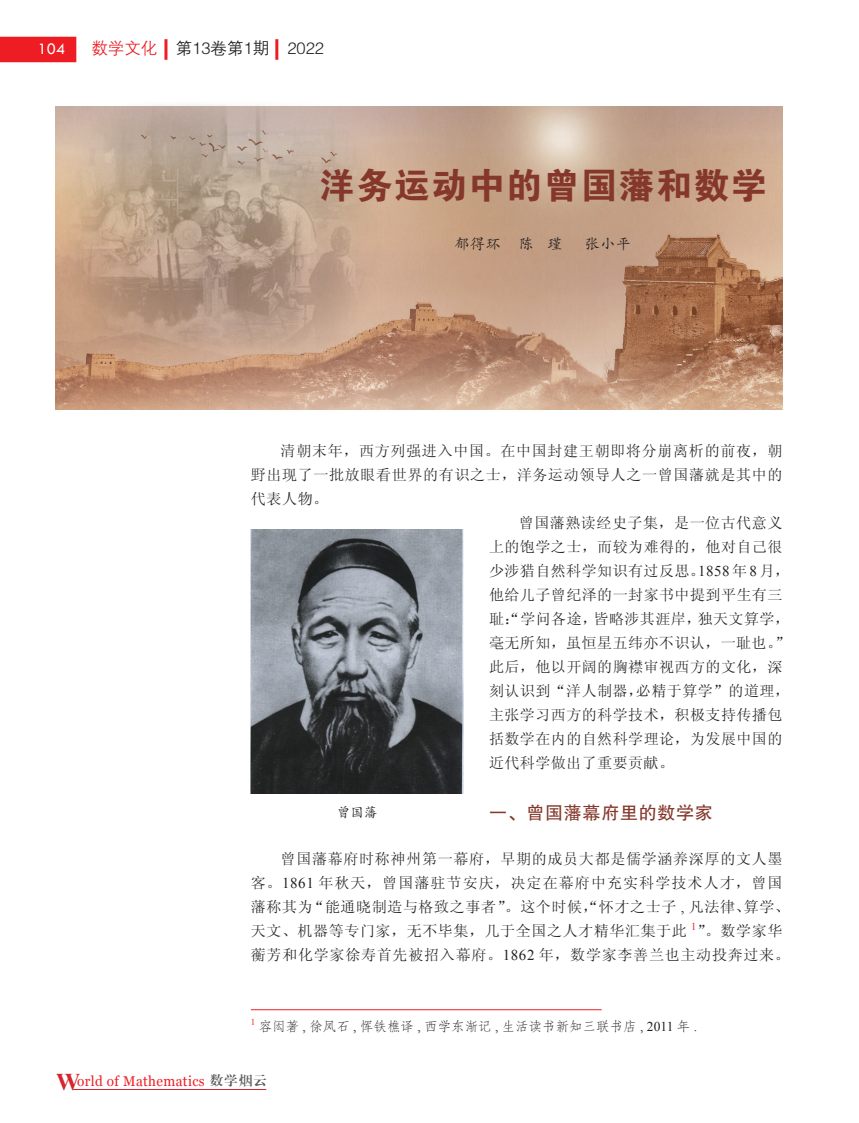
<style>
.page{position:relative;width:859px;height:1123px;background:#fff}
.page>*{position:absolute;margin:0;border:0;box-sizing:border-box;transform-origin:0 0}
.t1{font:36px "FZDHTK GBK1 0";letter-spacing:.04em;color:#84372a}
.t2{font:18px "FZHTK GBK1 0";letter-spacing:.04em;color:#84372a}
.t3{font:16.5px "FZZDXK GBK1 0";color:#231f20}
.t4{font:16.5px "Tw Cen";color:#fff}
.t5{font:15px/24px "Sim Sun";letter-spacing:.04em;color:#231f20}
.t6{font:15px "FZKTK GBK1 0";letter-spacing:.04em;color:#231f20}
.t7{font:14.1px "Georgia";letter-spacing:.03em;color:#ee1d23;scale:.95 1}
.t8{font:13.5px "FZFSK GBK1 0";color:#231f20}
.t9{font:13.5px "FZKTK GBK1 0";color:#231f20}
.t10{font:9px "Times New Roman";color:#ee1d23}
.s1{color:#ee1d23}
.s2{font-family:"Times New Roman"}
.s3{font-family:"Times New Roman";font-weight:700;font-size:24px;color:#d5252e}
.s4{font-family:"FZXBSK GBK1 0";font-size:13.05px;color:#57585a}
</style>
<div class="page">
<hr style="left:73px;top:1089px;width:193px;height:1px;background:#d5252e">
<div style="left:0;top:37px;width:76px;height:25px;background:#ee1d23"></div>
<hr style="left:164px;top:39px;width:3px;height:21px;background:#ee1d23">
<hr style="left:275px;top:39px;width:3px;height:21px;background:#ee1d23">
<img style="left:56px;top:107px;width:726px;height:302px">
<img style="left:251px;top:530px;width:212px;height:264px">
<img style="left:55px;top:105px;width:334px;height:251px">
<hr style="left:251px;top:1009px;width:351px;height:1px;background:#ee1d23">
<p class="t4" style="left:38px;top:39px;width:29px">104</p>
<p class="t3" style="left:91px;top:40px;width:234px"><span class="s1">数学文化</span> 第13卷第1期 2022</p>
<h1 class="t1" style="left:319px;top:166px;width:449px">洋务运动中的曾国藩和数学</h1>
<p class="t6" style="left:455px;top:236px;width:109px">郁得环 陈 瑾</p>
<p class="t6" style="left:585px;top:236px;width:48px">张小平</p>
<p class="t5" style="left:281px;top:439px;width:503px">清朝末年，西方列强进入中国。在中国封建王朝即将分崩离析的前夜，朝</p>
<p class="t5" style="left:251px;top:463px;width:533px">野出现了一批放眼看世界的有识之士，洋务运动领导人之一曾国藩就是其中的</p>
<p class="t5" style="left:251px;top:487px;width:79px">代表人物。</p>
<p class="t5" style="left:519px;top:511px;width:265px">曾国藩熟读经史子集，是一位古代意义</p>
<p class="t5" style="left:489px;top:535px;width:295px">上的饱学之士，而较为难得的，他对自己很</p>
<p class="t5" style="left:489px;top:559px;width:302px">少涉猎自然科学知识有过反思。<span class="s2">1858</span>年<span class="s2">8</span>月，</p>
<p class="t5" style="left:489px;top:583px;width:295px">他给儿子曾纪泽的一封家书中提到平生有三</p>
<p class="t5" style="left:489px;top:607px;width:302px">耻：“学问各途，皆略涉其涯岸，独天文算学，</p>
<p class="t5" style="left:489px;top:631px;width:302px">毫无所知，虽恒星五纬亦不识认，一耻也。”</p>
<p class="t5" style="left:489px;top:655px;width:295px">此后，他以开阔的胸襟审视西方的文化，深</p>
<p class="t5" style="left:489px;top:679px;width:302px">刻认识到“洋人制器，必精于算学”的道理，</p>
<p class="t5" style="left:489px;top:703px;width:295px">主张学习西方的科学技术，积极支持传播包</p>
<p class="t5" style="left:489px;top:727px;width:295px">括数学在内的自然科学理论，为发展中国的</p>
<p class="t5" style="left:489px;top:751px;width:186px">近代科学做出了重要贡献。</p>
<p class="t2" style="left:489px;top:802px;width:225px">一、曾国藩幕府里的数学家</p>
<p class="t5" style="left:251px;top:847px;width:540px;text-indent:30px">曾国藩幕府时称神州第一幕府，早期的成员大都是儒学涵养深厚的文人墨客。<span class="s2">1861</span> 年秋天，曾国藩驻节安庆，决定在幕府中充实科学技术人才，曾国藩称其为“能通晓制造与格致之事者”。这个时候，“怀才之士子 <span class="s2">,</span> 凡法律、算学、天文、机器等专门家，无不毕集，几于全国之人才精华汇集于此 <sup>1</sup>”。数学家华蘅芳和化学家徐寿首先被招入幕府。<span class="s2">1862</span> 年，数学家李善兰也主动投奔过来。</p>
<p class="t9" style="left:337px;top:805px;width:43px">曾国藩</p>
<p class="t10" style="left:251px;top:1015px;width:6px">1</p>
<p class="t8" style="left:259px;top:1019px;width:440px">容闳著 <span class="s2">,</span> 徐凤石 <span class="s2">,</span> 恽铁樵译 <span class="s2">,</span> 西学东渐记 <span class="s2">,</span> 生活读书新知三联书店 <span class="s2">, 2011</span> 年 <span class="s2">.</span></p>
<p class="t7" style="left:56px;top:1071px;width:223px"><span class="s3">W</span>orld of Mathematics <span class="s4">数学烟云</span></p>
</div>
